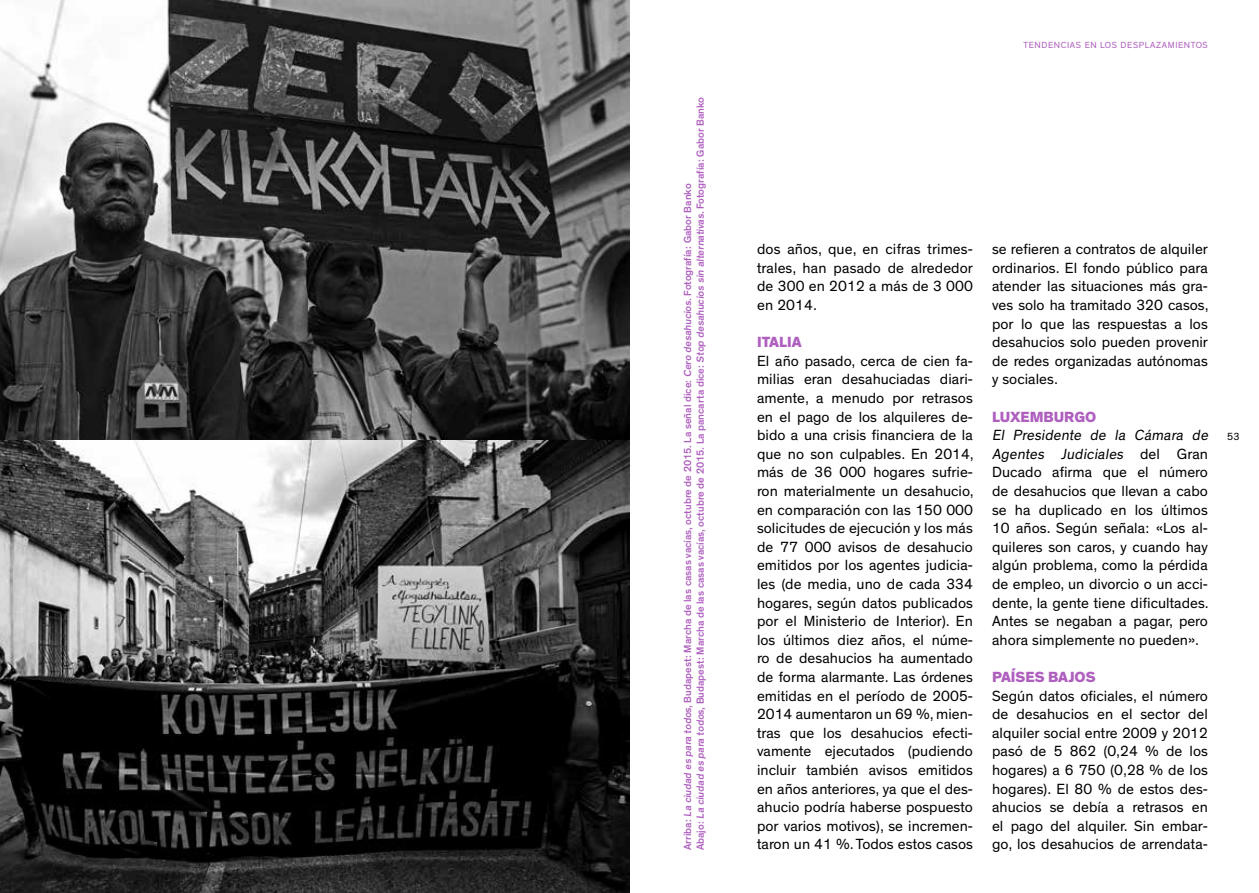
<style>
.page{position:relative;width:1259px;height:893px;background:#fff}
.page>*{position:absolute;margin:0;border:0;box-sizing:border-box;transform-origin:0 0}
.t1{font:15px/18.6px "Theinhardt";color:#000;text-align:justify}
.t2{font:800 15px "Theinhardt";letter-spacing:-.005em;color:#af60bf}
.t3{font:500 10.5px/12.6px "Theinhardt";color:#af60bf}
.t4{font:10.5px "Theinhardt";color:#000}
.t5{font:9px "Theinhardt";letter-spacing:.065em;color:#af60bf}
.s1{font-style:italic}
</style>
<div class="page">
<img style="left:0;top:0;width:629px;height:893px">
<p class="t3" style="left:681px;top:850px;width:755px;rotate:-90deg">Arriba: La ciudad es para todos, Budapest: Marcha de las casas vacías, octubre de 2015. La señal dice: Cero desahucios. Fotografía: Gabor Banko<br>Abajo: La ciudad es para todos, Budapest: Marcha de las casas vacías, octubre de 2015. La pancarta dice: Stop desahucios sin alternativas. Fotografía: Gabor Banko</p>
<p class="t5" style="left:1023px;top:40px;width:186px">TENDENCIAS EN LOS DESPLAZAMIENTOS</p>
<p class="t1" style="left:757px;top:240px;width:217px">dos años, que, en cifras trimes&shy;trales, han pasado de alrededor de 300 en 2012 a más de 3 000 en 2014.</p>
<p class="t2" style="left:757px;top:333px;width:46px">ITALIA</p>
<p class="t1" style="left:757px;top:352px;width:218px">El año pasado, cerca de cien fa&shy;milias eran desahuciadas diari&shy;amente, a menudo por retrasos en el pago de los alquileres de&shy;bido a una crisis financiera de la que no son culpables. En 2014, más de 36 000 hogares sufrie&shy;ron materialmente un desahucio, en comparación con las 150 000 solicitudes de ejecución y los más de 77 000 avisos de desahucio emitidos por los agentes judicia&shy;les (de media, uno de cada 334 hogares, según datos publicados por el Ministerio de Interior). En los últimos diez años, el núme&shy;ro de desahucios ha aumentado de forma alarmante. Las órdenes emitidas en el período de 2005- 2014 aumentaron un 69 %, mien&shy;tras que los desahucios efecti&shy;vamente ejecutados (pudiendo incluir también avisos emitidos en años anteriores, ya que el des&shy;ahucio podría haberse pospuesto por varios motivos), se incremen&shy;taron un 41 %. Todos estos casos</p>
<p class="t1" style="left:992px;top:240px;width:218px">se refieren a contratos de alquiler ordinarios. El fondo público para atender las situaciones más gra&shy;ves solo ha tramitado 320 casos, por lo que las respuestas a los desahucios solo pueden provenir de redes organizadas autónomas y sociales.</p>
<p class="t2" style="left:992px;top:407px;width:106px">LUXEMBURGO</p>
<p class="t1" style="left:992px;top:426px;width:220px;text-align:left"><span class="s1">El Presidente de la Cámara de<br>Agentes Judiciales</span> d e l G ra n<br>Ducado afirma que el número de desahucios que llevan a cabo se ha duplicado en los últimos<br>10 años. Según señala: «Los al&shy;quileres son caros, y cuando hay algún problema, como la pérdida de empleo, un divorcio o un acci&shy;dente, la gente tiene dificultades.<br>Antes se negaban a pagar, pero ahora simplemente no pueden».</p>
<p class="t2" style="left:992px;top:668px;width:105px">PAÍSES BAJOS</p>
<p class="t1" style="left:992px;top:687px;width:217px">Según datos oficiales, el número de desahucios en el sector del alquiler social entre 2009 y 2012 pasó de 5 862 (0,24 % de los hogares) a 6 750 (0,28 % de los hogares). El 80 % de estos des&shy;ahucios se debía a retrasos en el pago del alquiler. Sin embar&shy;go, los desahucios de arrendata-</p>
<p class="t4" style="left:1227px;top:430px;width:14px">53</p>
</div>
